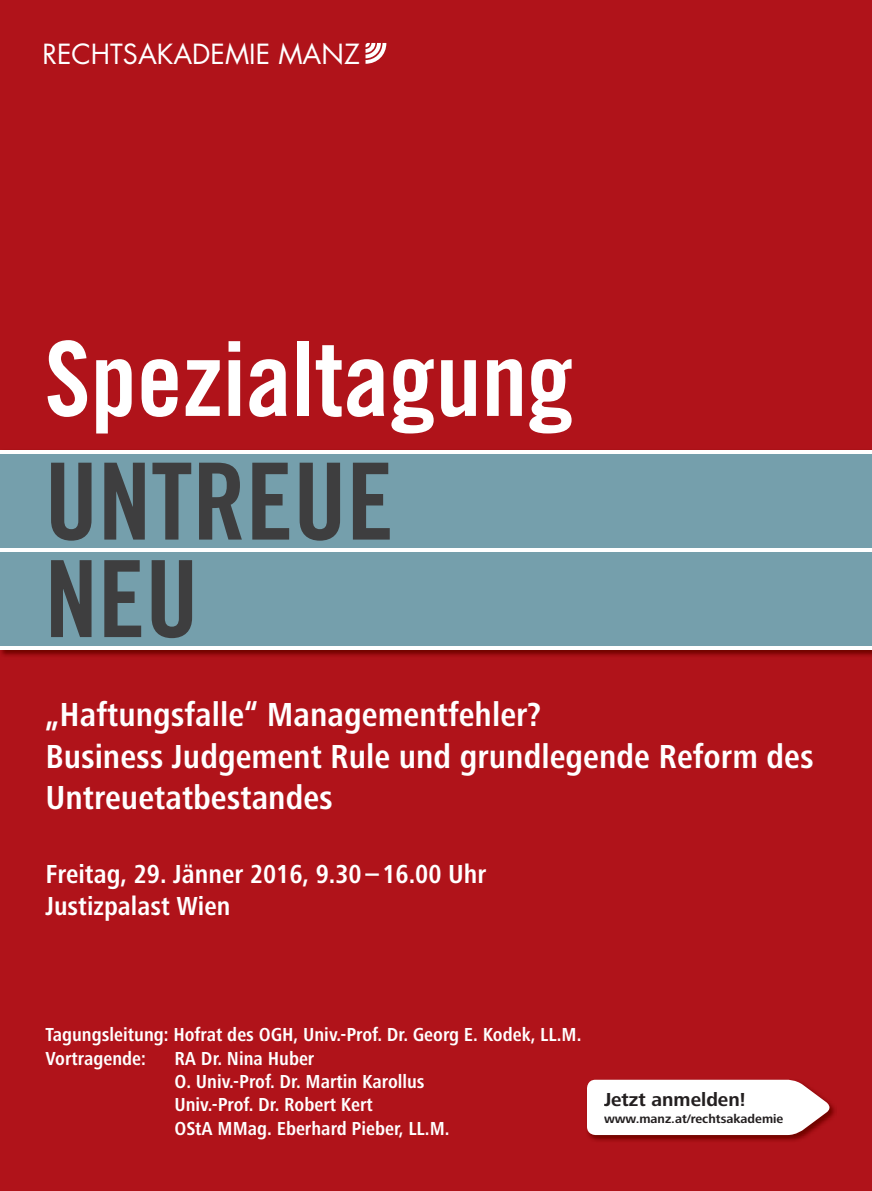
<style>
.page{position:relative;width:872px;height:1191px;background:#b0131a}
.page>*{position:absolute;margin:0;border:0;box-sizing:border-box;transform-origin:0 0}
.t1{font:106.5px/97.5px "Trade Gothic Bold Cond Twenty";color:#3e3e3f}
.t2{font:103.5px "Trade Gothic Bold Cond Twenty";color:#fff}
.t3{font:700 condensed 34.5px/41.4px "Frutiger Next LTCE";color:#fff}
.t4{font:700 condensed 27px/32.4px "Frutiger Next LTCE";color:#fff}
.t5{font:27px "Futura";color:#fff}
.t6{font:700 condensed 19.5px/23.4px "Frutiger Next LTCE";color:#fff}
.t7{font:700 19.5px "Frutiger Next LTCE";color:#231f20}
.t8{font:700 12.75px "Frutiger Next LTCE";color:#231f20}
</style>
<div class="page">
<svg style="left:587px;top:1079px;width:248px;height:62px"></svg>
<div style="left:604px;top:1092px;width:140px;height:14px;background:#fff"></div>
<div style="left:604px;top:1113px;width:179px;height:10px;background:#fff"></div>
<svg style="left:365px;top:43px;width:21px;height:21px"></svg>
<div style="left:0;top:450px;width:872px;height:200px;background:#fff"></div>
<div style="left:0;top:454px;width:872px;height:94px;background:#759fac"></div>
<div style="left:0;top:552px;width:872px;height:93px;background:#759fac"></div>
<h3 class="t5" style="left:43px;top:35px;width:319px">RECHTSAKADEMIE MANZ</h3>
<h2 class="t2" style="left:45px;top:316px;width:530px">Spezialtagung</h2>
<h1 class="t1" style="left:45px;top:452px;width:351px">UNTREUE<br>NEU</h1>
<h3 class="t3" style="left:45px;top:694px;width:769px">„Haftungsfalle“ Managementfehler?<br>Business Judgement Rule und grundlegende Reform des<br>Untreuetatbestandes</h3>
<h3 class="t4" style="left:45px;top:858px;width:442px">Freitag, 29. Jänner 2016, 9.30 – 16.00 Uhr<br>Justizpalast Wien</h3>
<p class="t6" style="left:45px;top:1023px;width:537px">Tagungsleitung: Hofrat des OGH, Univ.-Prof. Dr. Georg E. Kodek, LL.M.<br>Vortragende:</p>
<p class="t6" style="left:174px;top:1046px;width:277px">RA Dr. Nina Huber<br>O. Univ.-Prof. Dr. Martin Karollus<br>Univ.-Prof. Dr. Robert Kert<br>OStA MMag. Eberhard Pieber, LL.M.</p>
<p class="t7" style="left:604px;top:1089px;width:143px">Jetzt anmelden!</p>
<p class="t8" style="left:604px;top:1111px;width:181px">www.manz.at/rechtsakademie</p>
</div>
